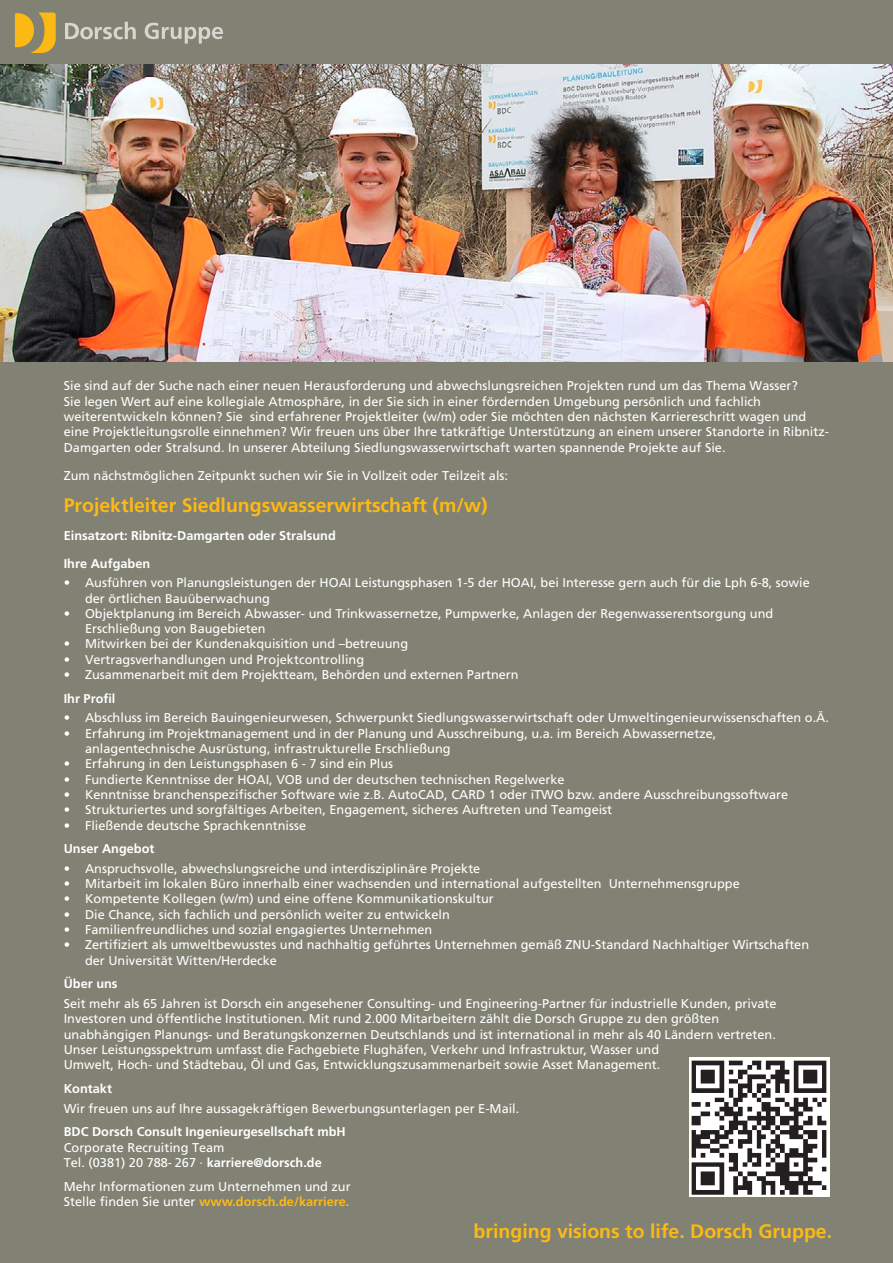
<style>
.page{position:relative;width:893px;height:1263px;background:#818174}
.page>*{position:absolute;margin:0;border:0;box-sizing:border-box;transform-origin:0 0}
.Subheadline_Recruiti{font:700 19.5px "Frutiger LT Std";color:#fdb913}
.PageMaker-Standarde{font:700 19.5px "Frutiger LT Std";color:#fdb913}
.Aufzählung_Recruitin{font:12.75px/15.3px "Frutiger LT Std";color:#fff}
.Subheadline_Recruiti-2{font:12.75px/15.3px "Frutiger LT Std";color:#fff}
.Fließtext_Recruiting{font:12.75px/15.3px "Frutiger LT Std";color:#fff}
.Subheadline_Recruiti-3{font:700 12.75px/15.3px "Frutiger LT Std";color:#fff}
.Aufzählung_Recruitin-2{font:700 12.75px "Frutiger LT Std";color:#fff}
.Fließtext_Recruiting-2{font:700 12.75px "Frutiger LT Std";color:#fff}
.s1{font-weight:400}
.s2{font-weight:700;color:#fdb913}
</style>
<div class="page">
<img style="left:689px;top:1057px;width:141px;height:140px">
<img style="left:0;top:64px;width:893px;height:298px">
<svg style="left:15px;top:13px;width:41px;height:40px"></svg>
<svg style="left:65px;top:22px;width:71px;height:17px"></svg>
<svg style="left:145px;top:23px;width:78px;height:21px"></svg>
<p class="Subheadline_Recruiti-2" style="left:64px;top:378px;width:767px">Sie sind auf der Suche nach einer neuen Herausforderung und abwechslungsreichen Projekten rund um das Thema Wasser?<br>Sie legen Wert auf eine kollegiale Atmosphäre, in der Sie sich in einer fördernden Umgebung persönlich und fachlich weiterentwickeln können? Sie sind erfahrener Projektleiter (w/m) oder Sie möchten den nächsten Karriereschritt wagen und eine Projektleitungsrolle einnehmen? Wir freuen uns über Ihre tatkräftige Unterstützung an einem unserer Standorte in Ribnitz-Damgarten oder Stralsund. In unserer Abteilung Siedlungswasserwirtschaft warten spannende Projekte auf Sie.</p>
<p class="Subheadline_Recruiti-2" style="left:64px;top:468px;width:446px">Zum nächstmöglichen Zeitpunkt suchen wir Sie in Vollzeit oder Teilzeit als:</p>
<p class="Subheadline_Recruiti" style="left:64px;top:493px;width:425px">Projektleiter Siedlungswasserwirtschaft (m/w)</p>
<p class="Subheadline_Recruiti-3" style="left:64px;top:528px;width:274px">Einsatzort: Ribnitz-Damgarten oder Stralsund</p>
<p class="Subheadline_Recruiti-3" style="left:64px;top:556px;width:88px">Ihre Aufgaben</p>
<p class="Aufzählung_Recruitin" style="left:85px;top:575px;width:726px;text-indent:-21px">• Ausführen von Planungsleistungen der HOAI Leistungsphasen 1-5 der HOAI, bei Interesse gern auch für die Lph 6-8, sowie der örtlichen Bauüberwachung</p>
<p class="Aufzählung_Recruitin" style="left:85px;top:606px;width:690px;text-indent:-21px">• Objektplanung im Bereich Abwasser- und Trinkwassernetze, Pumpwerke, Anlagen der Regenwasserentsorgung und<br>Erschließung von Baugebieten</p>
<p class="Aufzählung_Recruitin" style="left:64px;top:636px;width:346px">• Mitwirken bei der Kundenakquisition und –betreuung</p>
<p class="Aufzählung_Recruitin" style="left:64px;top:652px;width:302px">• Vertragsverhandlungen und Projektcontrolling</p>
<p class="Aufzählung_Recruitin" style="left:64px;top:667px;width:456px">• Zusammenarbeit mit dem Projektteam, Behörden und externen Partnern</p>
<p class="Aufzählung_Recruitin-2" style="left:64px;top:691px;width:53px">Ihr Profil</p>
<p class="Aufzählung_Recruitin" style="left:64px;top:710px;width:767px">• Abschluss im Bereich Bauingenieurwesen, Schwerpunkt Siedlungswasserwirtschaft oder Umweltingenieurwissenschaften o.Ä.</p>
<p class="Aufzählung_Recruitin" style="left:85px;top:726px;width:633px;text-indent:-21px">• Erfahrung im Projektmanagement und in der Planung und Ausschreibung, u.a. im Bereich Abwassernetze, anlagentechnische Ausrüstung, infrastrukturelle Erschließung</p>
<p class="Aufzählung_Recruitin" style="left:64px;top:756px;width:331px">• Erfahrung in den Leistungsphasen 6 - 7 sind ein Plus</p>
<p class="Aufzählung_Recruitin" style="left:64px;top:771px;width:502px">• Fundierte Kenntnisse der HOAI, VOB und der deutschen technischen Regelwerke</p>
<p class="Aufzählung_Recruitin" style="left:64px;top:787px;width:726px">• Kenntnisse branchenspezifischer Software wie z.B. AutoCAD, CARD 1 oder iTWO bzw. andere Ausschreibungssoftware</p>
<p class="Aufzählung_Recruitin" style="left:64px;top:802px;width:550px">• Strukturiertes und sorgfältiges Arbeiten, Engagement, sicheres Auftreten und Teamgeist</p>
<p class="Aufzählung_Recruitin" style="left:64px;top:817px;width:244px">• Fließende deutsche Sprachkenntnisse</p>
<p class="Aufzählung_Recruitin-2" style="left:64px;top:841px;width:92px">Unser Angebot</p>
<p class="Aufzählung_Recruitin" style="left:64px;top:861px;width:418px">• Anspruchsvolle, abwechslungsreiche und interdisziplinäre Projekte</p>
<p class="Aufzählung_Recruitin" style="left:64px;top:876px;width:677px">• Mitarbeit im lokalen Büro innerhalb einer wachsenden und international aufgestellten Unternehmensgruppe</p>
<p class="Aufzählung_Recruitin" style="left:64px;top:891px;width:432px">• Kompetente Kollegen (w/m) und eine offene Kommunikationskultur</p>
<p class="Aufzählung_Recruitin" style="left:64px;top:907px;width:388px">• Die Chance, sich fachlich und persönlich weiter zu entwickeln</p>
<p class="Aufzählung_Recruitin" style="left:64px;top:922px;width:370px">• Familienfreundliches und sozial engagiertes Unternehmen</p>
<p class="Aufzählung_Recruitin" style="left:85px;top:937px;width:726px;text-indent:-21px">• Zertifiziert als umweltbewusstes und nachhaltig geführtes Unternehmen gemäß ZNU-Standard Nachhaltiger Wirtschaften der Universität Witten/Herdecke</p>
<p class="Subheadline_Recruiti-3" style="left:64px;top:976px;width:55px">Über uns</p>
<p class="Fließtext_Recruiting" style="left:64px;top:996px;width:714px">Seit mehr als 65 Jahren ist Dorsch ein angesehener Consulting- und Engineering-Partner für industrielle Kunden, private Investoren und öffentliche Institutionen. Mit rund 2.000 Mitarbeitern zählt die Dorsch Gruppe zu den größten unabhängigen Planungs- und Beratungskonzernen Deutschlands und ist international in mehr als 40 Ländern vertreten.<br>Unser Leistungsspektrum umfasst die Fachgebiete Flughäfen, Verkehr und Infrastruktur, Wasser und<br>Umwelt, Hoch- und Städtebau, Öl und Gas, Entwicklungszusammenarbeit sowie Asset Management.</p>
<p class="Fließtext_Recruiting-2" style="left:64px;top:1081px;width:50px">Kontakt</p>
<p class="Fließtext_Recruiting" style="left:64px;top:1100px;width:457px">Wir freuen uns auf Ihre aussagekräftigen Bewerbungsunterlagen per E-Mail.</p>
<p class="Subheadline_Recruiti-3" style="left:64px;top:1124px;width:283px">BDC Dorsch Consult Ingenieurgesellschaft mbH<br><span class="s1">Corporate Recruiting Team<br>Tel. (0381) 20 788- 267 ·</span> karriere@dorsch.de</p>
<p class="Subheadline_Recruiti-2" style="left:64px;top:1179px;width:288px">Mehr Informationen zum Unternehmen und zur<br>Stelle finden Sie unter <span class="s2">www.dorsch.de/karriere.</span></p>
<p class="PageMaker-Standarde" style="left:474px;top:1220px;width:360px">bringing visions to life. Dorsch Gruppe.</p>
</div>
